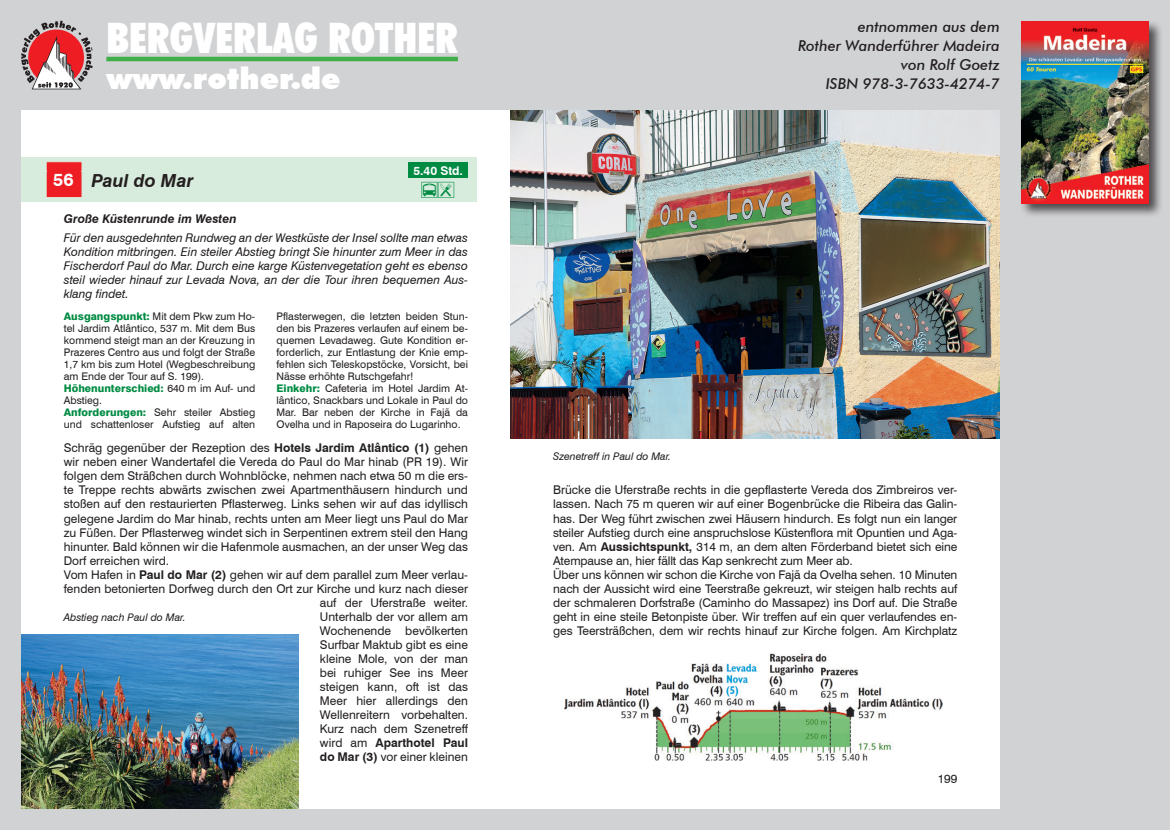
<style>
.page{position:relative;width:1170px;height:830px;background:#fff}
.page>*{position:absolute;margin:0;border:0;box-sizing:border-box;transform-origin:0 0}
.t1{font:900 condensed 42px "Futura BT";color:#fff}
.t2{font:900 30px "Futura BT";color:#fff}
.t3{font:22.5px "wb font";color:#008b43}
.t4{font:italic 700 18px "Swiss 721 BT";color:#231f20}
.t5{font:italic 500 15px/18.9px "Futura BT";color:#231f20;text-align:right}
.t6{font:12px/14.1px "Swiss 721 BT";color:#231f20}
.t7{font:italic 12px/14.1px "Swiss 721 BT";color:#231f20;text-align:justify}
.t8{font:italic 700 12px "Swiss 721 BT";color:#231f20}
.t9{font:700 12px "Swiss 721 BT";color:#231f20}
.t10{font:700 12px "Swiss 721 BT";color:#fff}
.t11{font:10.5px/12px "Swiss 721 BT";color:#231f20}
.t12{font:italic 10.5px "Swiss 721 BT";color:#231f20}
.s1{font-style:normal;color:#fff}
.s2{font-weight:800;color:#008b43}
.s3{font-weight:700}
.s4{font-weight:400}
</style>
<div class="page">
<div style="left:0;top:0;width:1169px;height:829px;background:#d1d2d4"></div>
<svg style="left:21px;top:21px;width:72px;height:68px"></svg>
<hr style="left:106px;top:57px;width:352px;height:4px;background:#40ae49">
<div style="left:1019px;top:19px;width:143px;height:199px;background:#231f20;opacity:.75"></div>
<img style="left:1020px;top:21px;width:128px;height:182px">
<div style="left:21px;top:110px;width:978px;height:698px;background:#fff"></div>
<img style="left:510px;top:110px;width:489px;height:328px">
<img style="left:564px;top:653px;width:378px;height:106px">
<img style="left:21px;top:634px;width:277px;height:174px">
<div style="left:21px;top:157px;width:455px;height:45px;background:#d8ecdd"></div>
<svg style="left:46px;top:161px;width:36px;height:37px"></svg>
<div style="left:408px;top:162px;width:60px;height:16px;background:#008b43"></div>
<h1 class="t1" style="left:106px;top:12px;width:353px">BERGVERLAG ROTHER</h1>
<h2 class="t2" style="left:106px;top:60px;width:236px">www.rother.de</h2>
<h3 class="t4" style="left:53px;top:169px;width:142px"><span class="s1">56</span> Paul do Mar</h3>
<p class="t10" style="left:413px;top:163px;width:51px">5.40 Std.</p>
<h3 class="t3" style="left:421px;top:182px;width:35px">8C</h3>
<p class="t8" style="left:64px;top:211px;width:174px">Große Küstenrunde im Westen</p>
<p class="t7" style="left:64px;top:230px;width:405px">Für den ausgedehnten Rundweg an der Westküste der Insel sollte man etwas Kondition mitbringen. Ein steiler Abstieg bringt Sie hinunter zum Meer in das Fischerdorf Paul do Mar. Durch eine karge Küstenvegetation geht es ebenso steil wieder hinauf zur Levada Nova, an der die Tour ihren bequemen Aus&shy;klang findet.</p>
<p class="t11" style="left:64px;top:310px;width:193px"><span class="s2">Ausgangspunkt:</span> Mit dem Pkw zum Ho&shy;tel Jardim Atlântico, 537 m. Mit dem Bus kommend steigt man an der Kreuzung in Prazeres Centro aus und folgt der Straße 1,7 km bis zum Hotel (Wegbeschreibung am Ende der Tour auf S. 199).<br><span class="s2">Höhenunterschied:</span> 640 m im Auf- und Abstieg.<br><span class="s2">Anforderungen:</span> Sehr steiler Abstieg und schattenloser Aufstieg auf alten</p>
<p class="t11" style="left:276px;top:310px;width:193px">Pflasterwegen, die letzten beiden Stun&shy;den bis Prazeres verlaufen auf einem be&shy;quemen Levadaweg. Gute Kondition er&shy;forderlich, zur Entlastung der Knie emp&shy;fehlen sich Teleskopstöcke, Vorsicht, bei Nässe erhöhte Rutschgefahr!<br><span class="s2">Einkehr:</span> Cafeteria im Hotel Jardim At&shy;lântico, Snackbars und Lokale in Paul do Mar. Bar neben der Kirche in Fajã da Ovelha und in Raposeira do Lugarinho.</p>
<p class="t6" style="left:64px;top:440px;width:405px">Schräg gegenüber der Rezeption des <span class="s3">Hotels Jardim Atlântico (1)</span> gehen</p>
<p class="t6" style="left:64px;top:454px;width:405px">wir neben einer Wandertafel die Vereda do Paul do Mar hinab (PR 19). Wir</p>
<p class="t6" style="left:64px;top:468px;width:405px">folgen dem Sträßchen durch Wohnblöcke, nehmen nach etwa 50 m die ers-</p>
<p class="t6" style="left:64px;top:482px;width:405px">te Treppe rechts abwärts zwischen zwei Apartmenthäusern hindurch und</p>
<p class="t6" style="left:64px;top:497px;width:405px">stoßen auf den restaurierten Pflasterweg. Links sehen wir auf das idyllisch</p>
<p class="t6" style="left:64px;top:511px;width:405px">gelegene Jardim do Mar hinab, rechts unten am Meer liegt uns Paul do Mar</p>
<p class="t6" style="left:64px;top:525px;width:405px">zu Füßen. Der Pflasterweg windet sich in Serpentinen extrem steil den Hang</p>
<p class="t6" style="left:64px;top:539px;width:405px">hinunter. Bald können wir die Hafenmole ausmachen, an der unser Weg das</p>
<p class="t6" style="left:64px;top:553px;width:107px">Dorf erreichen wird.</p>
<p class="t6" style="left:64px;top:567px;width:405px">Vom Hafen in <span class="s3">Paul do Mar (2)</span> gehen wir auf dem parallel zum Meer verlau-</p>
<p class="t6" style="left:64px;top:581px;width:405px">fenden betonierten Dorfweg durch den Ort zur Kirche und kurz nach dieser</p>
<p class="t6" style="left:320px;top:595px;width:149px">auf der Uferstraße weiter.</p>
<p class="t6" style="left:320px;top:609px;width:149px">Unterhalb der vor allem am</p>
<p class="t6" style="left:320px;top:623px;width:149px">Wochenende bevölkerten</p>
<p class="t6" style="left:320px;top:637px;width:149px">Surfbar Maktub gibt es eine</p>
<p class="t6" style="left:320px;top:651px;width:149px">kleine Mole, von der man</p>
<p class="t6" style="left:320px;top:665px;width:149px">bei ruhiger See ins Meer</p>
<p class="t6" style="left:320px;top:679px;width:149px">steigen kann, oft ist das</p>
<p class="t6" style="left:320px;top:693px;width:149px">Meer hier allerdings den</p>
<p class="t6" style="left:320px;top:707px;width:149px">Wellenreitern vorbehalten.</p>
<p class="t6" style="left:320px;top:721px;width:149px">Kurz nach dem Szenetreff</p>
<p class="t9" style="left:320px;top:735px;width:149px"><span class="s4">wird am</span> Aparthotel Paul</p>
<p class="t6" style="left:320px;top:749px;width:149px"><span class="s3">do Mar (3)</span> vor einer kleinen</p>
<p class="t12" style="left:64px;top:610px;width:123px">Abstieg nach Paul do Mar.</p>
<p class="t5" style="left:798px;top:17px;width:203px">entnommen aus dem<br>Rother Wanderführer Madeira von Rolf Goetz<br>ISBN 978-3-7633-4274-7</p>
<p class="t12" style="left:553px;top:450px;width:119px">Szenetreff in Paul do Mar.</p>
<p class="t6" style="left:553px;top:483px;width:406px">Brücke die Uferstraße rechts in die gepflasterte Vereda dos Zimbreiros ver&shy;lassen. Nach 75 m queren wir auf einer Bogenbrücke die Ribeira das Galin&shy;has. Der Weg führt zwischen zwei Häusern hindurch. Es folgt nun ein langer steiler Aufstieg durch eine anspruchslose Küstenflora mit Opuntien und Aga&shy;ven. Am <span class="s3">Aussichtspunkt,</span> 314 m, an dem alten Förderband bietet sich eine Atempause an, hier fällt das Kap senkrecht zum Meer ab.<br>Über uns können wir schon die Kirche von Fajã da Ovelha sehen. 10 Minuten nach der Aussicht wird eine Teerstraße gekreuzt, wir steigen halb rechts auf der schmaleren Dorfstraße (Caminho do Massapez) ins Dorf auf. Die Straße geht in eine steile Betonpiste über. Wir treffen auf ein quer verlaufendes en&shy;ges Teersträßchen, dem wir rechts hinauf zur Kirche folgen. Am Kirchplatz</p>
<p class="t6" style="left:937px;top:771px;width:21px">199</p>
</div>
